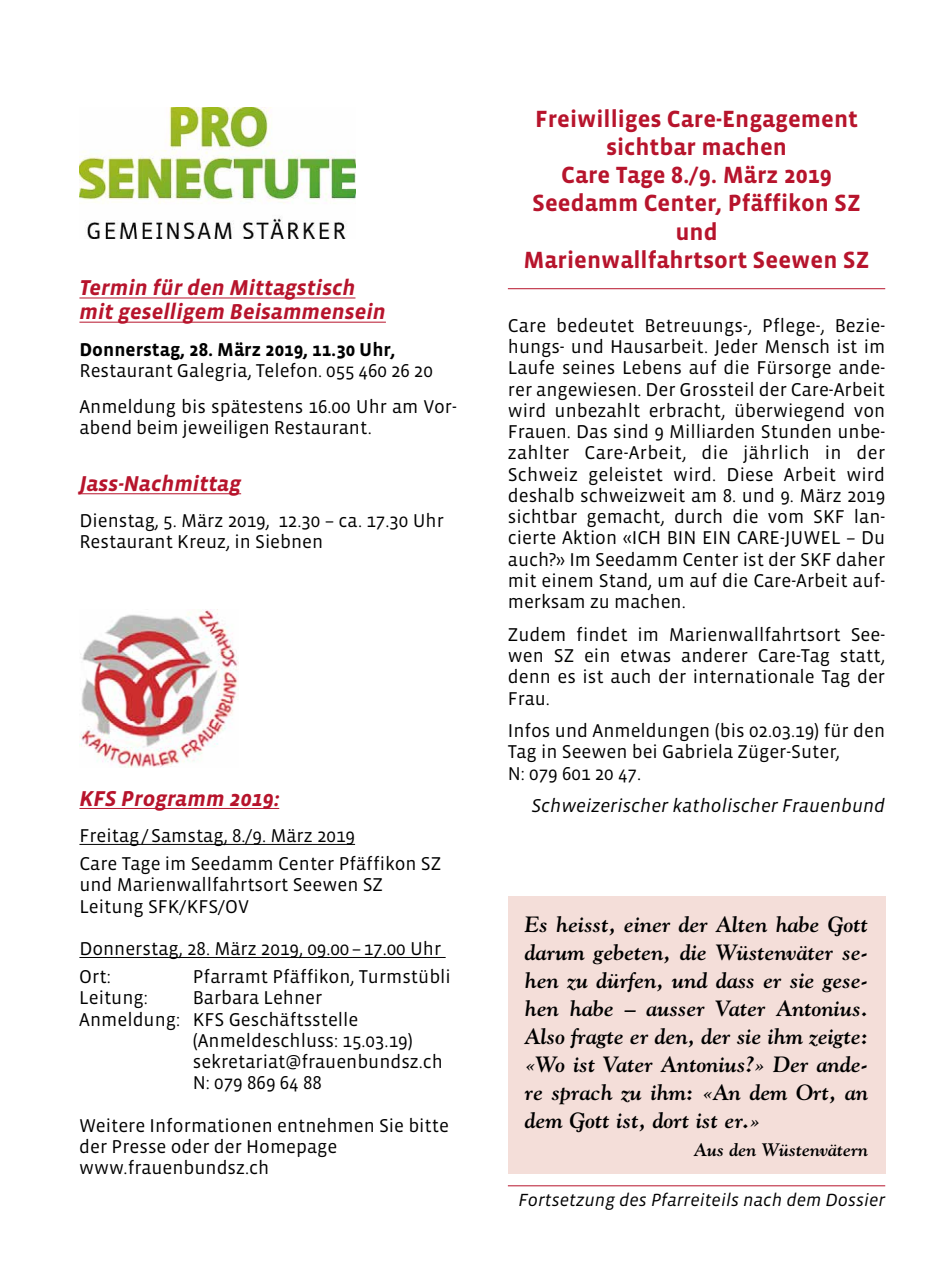
<style>
.page{position:relative;width:942px;height:1276px;background:#fff}
.page>*{position:absolute;margin:0;border:0;box-sizing:border-box;transform-origin:0 0}
.t1{font:700 24px/28.2px "Vista Sans";color:#b7142c;text-align:center}
.t2{font:italic 700 22px/28px "Goudy";color:#000;text-align:justify}
.t3{font:italic 700 22px/24.2px "Vista Sans";color:#b7142c}
.t4{font:19px/21.2px "Vista Sans";color:#000}
.t5{font:italic 19px "Vista Sans";color:#000}
.t6{font:700 19px "Vista Sans";color:#000}
.t7{font:italic 18px "Vista Sans";color:#000}
.t8{font:italic 700 18px "Goudy";color:#000}
</style>
<div class="page">
<hr style="left:507px;top:1185px;width:377px;height:1px;background:#b7142c">
<hr style="left:79px;top:298px;width:276px;height:1px;background:#b7142c">
<hr style="left:79px;top:322px;width:307px;height:1px;background:#b7142c">
<hr style="left:79px;top:493px;width:162px;height:1px;background:#b7142c">
<hr style="left:79px;top:808px;width:200px;height:1px;background:#b7142c">
<hr style="left:79px;top:844px;width:276px;height:1px;background:#000">
<hr style="left:79px;top:957px;width:366px;height:1px;background:#000">
<hr style="left:507px;top:288px;width:377px;height:1px;background:#b7142c">
<img style="left:79px;top:609px;width:159px;height:159px">
<img style="left:79px;top:108px;width:276px;height:130px">
<div style="left:507px;top:896px;width:377px;height:278px;background:#f4ded9"></div>
<p class="t3" style="left:79px;top:276px;width:308px">Termin für den Mittagstisch mit geselligem Beisammensein</p>
<p class="t6" style="left:79px;top:339px;width:317px">Donnerstag, 28. März 2019, 11.30 Uhr,</p>
<p class="t4" style="left:79px;top:352px;width:377px;line-height:36.4px">Restaurant Galegria, Telefon. 055 460 26 20<br>Anmeldung bis spätestens 16.00 Uhr am Vor-</p>
<p class="t4" style="left:79px;top:418px;width:294px">abend beim jeweiligen Restaurant.</p>
<p class="t3" style="left:79px;top:472px;width:163px">Jass-Nachmittag</p>
<p class="t4" style="left:79px;top:510px;width:366px">Dienstag, 5. März 2019, 12.30 – ca. 17.30 Uhr<br>Restaurant Kreuz, in Siebnen</p>
<p class="t3" style="left:79px;top:786px;width:201px">KFS Programm 2019:</p>
<p class="t4" style="left:79px;top:821px;width:363px;line-height:28.4px">Freitag/Samstag, 8./9. März 2019<br>Care Tage im Seedamm Center Pfäffikon SZ</p>
<p class="t4" style="left:79px;top:875px;width:305px">und Marienwallfahrtsort Seewen SZ<br>Leitung SFK/KFS/OV</p>
<p class="t4" style="left:79px;top:934px;width:363px;line-height:28.4px">Donnerstag, 28. März 2019, 09.00 –17.00 Uhr<br>Ort:</p>
<p class="t4" style="left:193px;top:966px;width:259px">Pfarramt Pfäffikon, Turmstübli</p>
<p class="t4" style="left:79px;top:988px;width:70px">Leitung:</p>
<p class="t4" style="left:193px;top:988px;width:131px">Barbara Lehner</p>
<p class="t4" style="left:79px;top:1009px;width:280px">Anmeldung: KFS Geschäftsstelle</p>
<p class="t4" style="left:193px;top:1030px;width:221px">(Anmeldeschluss: 15.03.19)</p>
<p class="t4" style="left:193px;top:1051px;width:252px">sekretariat@frauenbundsz.ch</p>
<p class="t4" style="left:193px;top:1072px;width:131px">N: 079 869 64 88</p>
<p class="t4" style="left:79px;top:1115px;width:371px">Weitere Informationen entnehmen Sie bitte der Presse oder der Homepage www.frauenbundsz.ch</p>
<p class="t1" style="left:523px;top:105px;width:347px">Freiwilliges Care-Engagement sichtbar machen<br>Care Tage 8./9. März 2019<br>Seedamm Center, Pfäffikon SZ und<br>Marienwallfahrtsort Seewen SZ</p>
<p class="t4" style="left:507px;top:315px;width:379px;text-align:justify">Care bedeutet Betreuungs-, Pflege-, Bezie&shy;hungs- und Hausarbeit. Jeder Mensch ist im Laufe seines Lebens auf die Fürsorge ande&shy;rer angewiesen. Der Grossteil der Care-Arbeit wird unbezahlt erbracht, überwiegend von Frauen. Das sind 9 Milliarden Stunden unbe&shy;zahlter Care-Arbeit, die jährlich in der Schweiz geleistet wird. Diese Arbeit wird deshalb schweizweit am 8. und 9. März 2019 sichtbar gemacht, durch die vom SKF lan&shy;cierte Aktion «ICH BIN EIN CARE-JUWEL – Du auch?» Im Seedamm Center ist der SKF daher mit einem Stand, um auf die Care-Arbeit auf&shy;merksam zu machen.</p>
<p class="t4" style="left:507px;top:624px;width:379px;text-align:justify">Zudem findet im Marienwallfahrtsort See&shy;wen SZ ein etwas anderer Care-Tag statt, denn es ist auch der internationale Tag der Frau.</p>
<p class="t4" style="left:507px;top:720px;width:379px">Infos und Anmeldungen (bis 02.03.19) für den<br>Tag in Seewen bei Gabriela Züger-Suter,<br>N: 079 601 20 47.</p>
<p class="t5" style="left:531px;top:796px;width:355px">Schweizerischer katholischer Frauenbund</p>
<p class="t2" style="left:524px;top:909px;width:345px">Es heisst, einer der Alten habe Gott darum gebeten, die Wüstenväter se&shy;hen zu dürfen, und dass er sie gese&shy;hen habe – ausser Vater Antonius.<br>Also fragte er den, der sie ihm zeigte: «Wo ist Vater Antonius?» Der ande&shy;re sprach zu ihm: «An dem Ort, an dem Gott ist, dort ist er.»</p>
<p class="t8" style="left:693px;top:1138px;width:176px">Aus den Wüstenvätern</p>
<p class="t7" style="left:518px;top:1191px;width:368px">Fortsetzung des Pfarreiteils nach dem Dossier</p>
</div>
